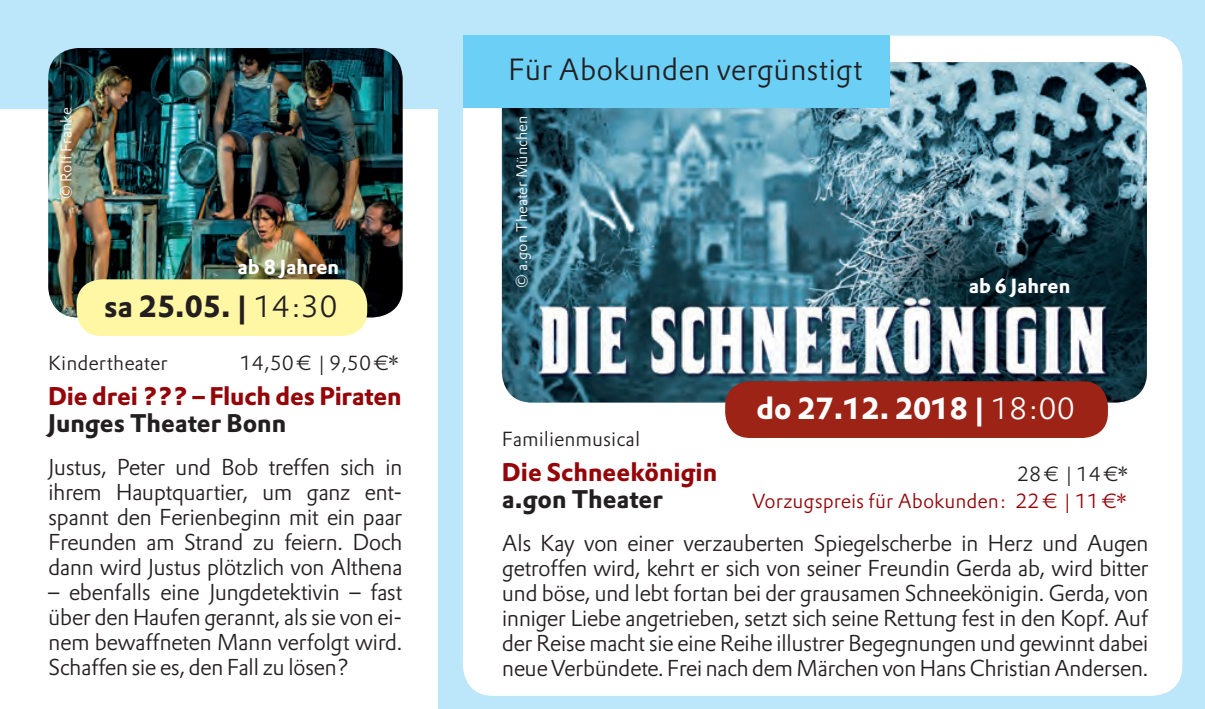
<style>
.page{position:relative;width:1205px;height:709px;background:#fff}
.page>*{position:absolute;margin:0;border:0;box-sizing:border-box;transform-origin:0 0}
.t1{font:300 30px "DTL Prokyon TOT";color:#231f20}
.t2{font:700 30px "DTL Prokyon TOT";color:#fff}
.t3{font:700 30px "DTL Prokyon TOT";color:#231f20}
.t4{font:700 25px "DTL Prokyon TOT";letter-spacing:-.01em;color:#940408}
.t5{font:700 25px "DTL Prokyon TOT";color:#231f20}
.t6{font:300 22.5px/25px "DTL Prokyon TOT";letter-spacing:-.03em;color:#231f20;text-align:justify}
.t7{font:300 20px "DTL Prokyon TOT";color:#231f20}
.t8{font:300 20px "DTL Prokyon TOT";color:#940408}
.t9{font:700 20px "DTL Prokyon TOT";color:#fff}
.t10{font:300 15px "DTL Prokyon TOT";color:#fff}
.s1{font-weight:300}
</style>
<div class="page">
<div style="left:0;top:0;width:454px;height:108px;background:#bce6fa"></div>
<img style="left:48px;top:48px;width:355px;height:269px">
<div style="left:77px;top:279px;width:290px;height:57px;background:#fff7a4;border-radius:25px"></div>
<div style="left:438px;top:0;width:767px;height:709px;background:#bce6fa"></div>
<div style="left:463px;top:36px;width:719px;height:660px;background:#fff;border-radius:30px"></div>
<img style="left:502px;top:62px;width:645px;height:340px">
<div style="left:725px;top:381px;width:383px;height:57px;background:#9d2316;border-radius:25px"></div>
<div style="left:463px;top:36px;width:426px;height:72px;background:#6bcff6"></div>
<p class="t10" style="left:57px;top:199px;width:93px;rotate:-90deg">© Rolf Franke</p>
<p class="t9" style="left:237px;top:253px;width:103px">ab 8 Jahren</p>
<h1 class="t3" style="left:104px;top:287px;width:235px">sa 25.05. | <span class="s1">14:30</span></h1>
<p class="t7" style="left:48px;top:350px;width:121px">Kindertheater</p>
<p class="t7" style="left:240px;top:350px;width:161px">14,50 € | 9,50 €*</p>
<p class="t4" style="left:48px;top:379px;width:355px">Die drei ??? – Fluch des Piraten</p>
<p class="t5" style="left:48px;top:407px;width:239px">Junges Theater Bonn</p>
<p class="t6" style="left:48px;top:454px;width:356px">Justus, Peter und Bob treffen sich in ihrem Hauptquartier, um ganz ent&shy;spannt den Ferienbeginn mit ein paar Freunden am Strand zu feiern. Doch dann wird Justus plötzlich von Althena</p>
<p class="t6" style="left:48px;top:579px;width:356px">– ebenfalls eine Jungdetektivin – fast über den Haufen gerannt, als sie von ei&shy;nem bewaffneten Mann verfolgt wird.<br>Schaffen sie es, den Fall zu lösen?</p>
<h1 class="t1" style="left:508px;top:51px;width:356px">Für Abokunden vergünstigt</h1>
<p class="t10" style="left:512px;top:288px;width:173px;rotate:-90deg">© a.gon Theater München</p>
<p class="t9" style="left:968px;top:273px;width:103px">ab 6 Jahren</p>
<h1 class="t2" style="left:756px;top:388px;width:320px">do 27.12. 2018 | <span class="s1">18:00</span></h1>
<p class="t7" style="left:502px;top:426px;width:140px">Familienmusical</p>
<p class="t4" style="left:502px;top:455px;width:217px">Die Schneekönigin</p>
<p class="t7" style="left:1017px;top:461px;width:114px">28 € | 14 €*</p>
<p class="t5" style="left:502px;top:483px;width:163px">a.gon Theater</p>
<p class="t8" style="left:752px;top:488px;width:377px">Vorzugspreis für Abokunden: 22 € | 11 €*</p>
<p class="t6" style="left:502px;top:530px;width:648px">Als Kay von einer verzauberten Spiegelscherbe in Herz und Augen getroffen wird, kehrt er sich von seiner Freundin Gerda ab, wird bitter und böse, und lebt fortan bei der grausamen Schneekönigin. Gerda, von inniger Liebe angetrieben, setzt sich seine Rettung fest in den Kopf. Auf der Reise macht sie eine Reihe illustrer Begegnungen und gewinnt dabei neue Verbündete. Frei nach dem Märchen von Hans Christian Andersen.</p>
</div>
